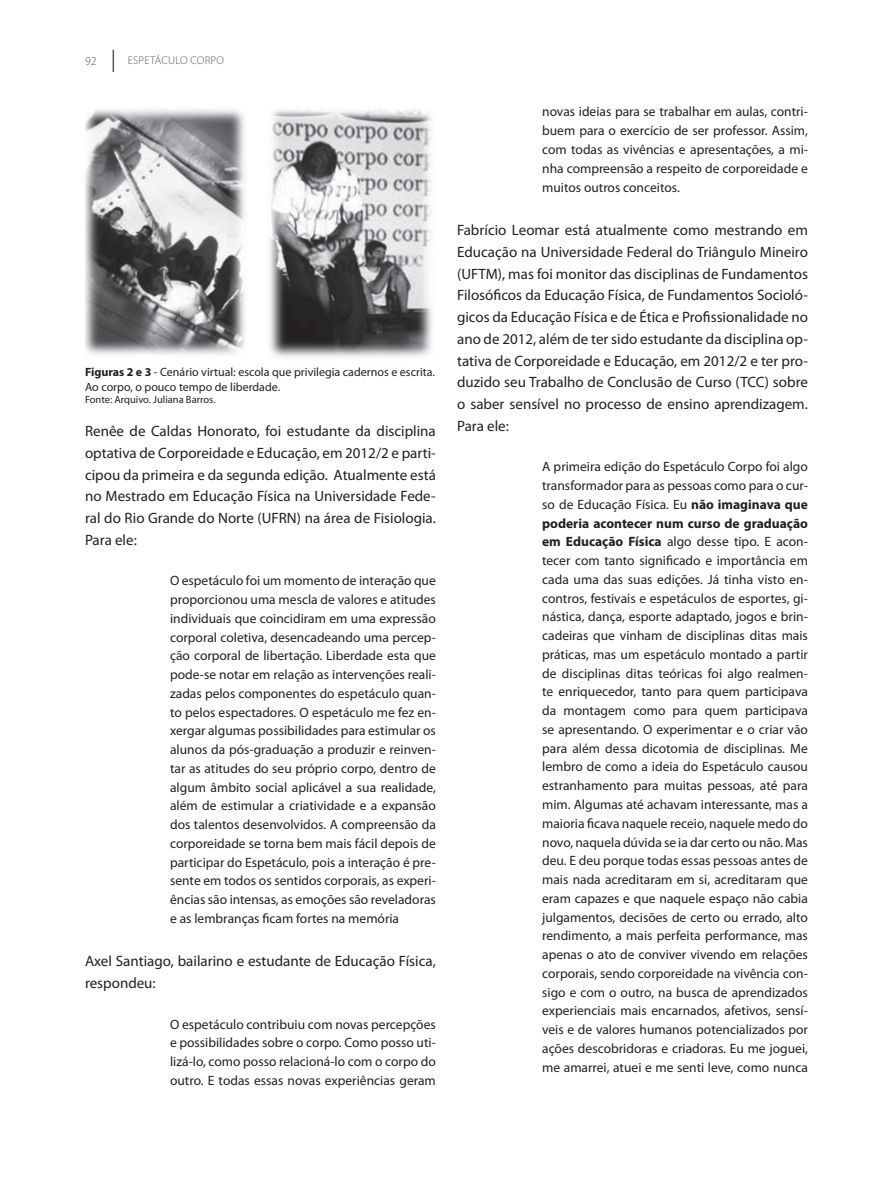
<style>
.page{position:relative;width:893px;height:1191px;background:#fff}
.page>*{position:absolute;margin:0;border:0;box-sizing:border-box;transform-origin:0 0}
.t1{font:15px/21.8px "Myriad Pro";color:#231f20;text-align:justify}
.t2{font:13.5px/18.8px "Myriad Pro";color:#231f20;text-align:justify}
.t3{font:12px/14.4px "Myriad Pro";color:#231f20}
.t4{font:300 12px "Myriad Pro";color:#57585a}
.t5{font:300 11.25px "Myriad Pro";letter-spacing:.02em;color:#57585a}
.t6{font:10.5px "Myriad Pro";color:#231f20}
.s1{font-weight:700}
</style>
<div class="page">
<svg style="left:113px;top:50px;width:1px;height:22px"></svg>
<img style="left:85px;top:109px;width:348px;height:249px">
<p class="t4" style="left:85px;top:54px;width:13px">92</p>
<p class="t5" style="left:128px;top:54px;width:98px">ESPETÁCULO CORPO</p>
<p class="t3" style="left:85px;top:365px;width:351px"><span class="s1">Figuras 2 e 3</span> - Cenário virtual: escola que privilegia cadernos e escrita.<br>Ao corpo, o pouco tempo de liberdade.</p>
<p class="t6" style="left:85px;top:393px;width:132px">Fonte: Arquivo. Juliana Barros.</p>
<p class="t1" style="left:85px;top:420px;width:352px">Renêe de Caldas Honorato, foi estudante da disciplina optativa de Corporeidade e Educação, em 2012/2 e parti&shy;cipou da primeira e da segunda edição. Atualmente está no Mestrado em Educação Física na Universidade Fede&shy;ral do Rio Grande do Norte (UFRN) na área de Fisiologia.<br>Para ele:</p>
<p class="t2" style="left:170px;top:571px;width:267px">O espetáculo foi um momento de interação que proporcionou uma mescla de valores e atitudes individuais que coincidiram em uma expressão corporal coletiva, desencadeando uma percep&shy;ção corporal de libertação. Liberdade esta que pode-se notar em relação as intervenções reali&shy;zadas pelos componentes do espetáculo quan&shy;to pelos espectadores. O espetáculo me fez en&shy;xergar algumas possibilidades para estimular os alunos da pós-graduação a produzir e reinven&shy;tar as atitudes do seu próprio corpo, dentro de algum âmbito social aplicável a sua realidade, além de estimular a criatividade e a expansão dos talentos desenvolvidos. A compreensão da corporeidade se torna bem mais fácil depois de participar do Espetáculo, pois a interação é pre&shy;sente em todos os sentidos corporais, as experi&shy;ências são intensas, as emoções são reveladoras e as lembranças ficam fortes na memória</p>
<p class="t1" style="left:85px;top:950px;width:352px">Axel Santiago, bailarino e estudante de Educação Física, respondeu:</p>
<p class="t2" style="left:170px;top:1014px;width:267px">O espetáculo contribuiu com novas percepções e possibilidades sobre o corpo. Como posso uti&shy;lizá-lo, como posso relacioná-lo com o corpo do outro. E todas essas novas experiências geram</p>
<p class="t2" style="left:542px;top:102px;width:267px">novas ideias para se trabalhar em aulas, contri&shy;buem para o exercício de ser professor. Assim, com todas as vivências e apresentações, a mi&shy;nha compreensão a respeito de corporeidade e muitos outros conceitos.</p>
<p class="t1" style="left:457px;top:219px;width:352px">Fabrício Leomar está atualmente como mestrando em Educação na Universidade Federal do Triângulo Mineiro (UFTM), mas foi monitor das disciplinas de Fundamentos Filosóficos da Educação Física, de Fundamentos Socioló&shy;gicos da Educação Física e de Ética e Profissionalidade no ano de 2012, além de ter sido estudante da disciplina op&shy;tativa de Corporeidade e Educação, em 2012/2 e ter pro&shy;duzido seu Trabalho de Conclusão de Curso (TCC) sobre o saber sensível no processo de ensino aprendizagem.<br>Para ele:</p>
<p class="t2" style="left:542px;top:457px;width:267px">A primeira edição do Espetáculo Corpo foi algo transformador para as pessoas como para o cur&shy;so de Educação Física. Eu <span class="s1">não imaginava que poderia acontecer num curso de graduação em Educação Física</span> algo desse tipo. E acon&shy;tecer com tanto significado e importância em cada uma das suas edições. Já tinha visto en&shy;contros, festivais e espetáculos de esportes, gi&shy;nástica, dança, esporte adaptado, jogos e brin&shy;cadeiras que vinham de disciplinas ditas mais práticas, mas um espetáculo montado a partir de disciplinas ditas teóricas foi algo realmen&shy;te enriquecedor, tanto para quem participava da montagem como para quem participava se apresentando. O experimentar e o criar vão para além dessa dicotomia de disciplinas. Me lembro de como a ideia do Espetáculo causou estranhamento para muitas pessoas, até para mim. Algumas até achavam interessante, mas a maioria ficava naquele receio, naquele medo do novo, naquela dúvida se ia dar certo ou não. Mas deu. E deu porque todas essas pessoas antes de mais nada acreditaram em si, acreditaram que eram capazes e que naquele espaço não cabia julgamentos, decisões de certo ou errado, alto rendimento, a mais perfeita performance, mas apenas o ato de conviver vivendo em relações corporais, sendo corporeidade na vivência con&shy;sigo e com o outro, na busca de aprendizados experienciais mais encarnados, afetivos, sensí&shy;veis e de valores humanos potencializados por ações descobridoras e criadoras. Eu me joguei, me amarrei, atuei e me senti leve, como nunca</p>
</div>
